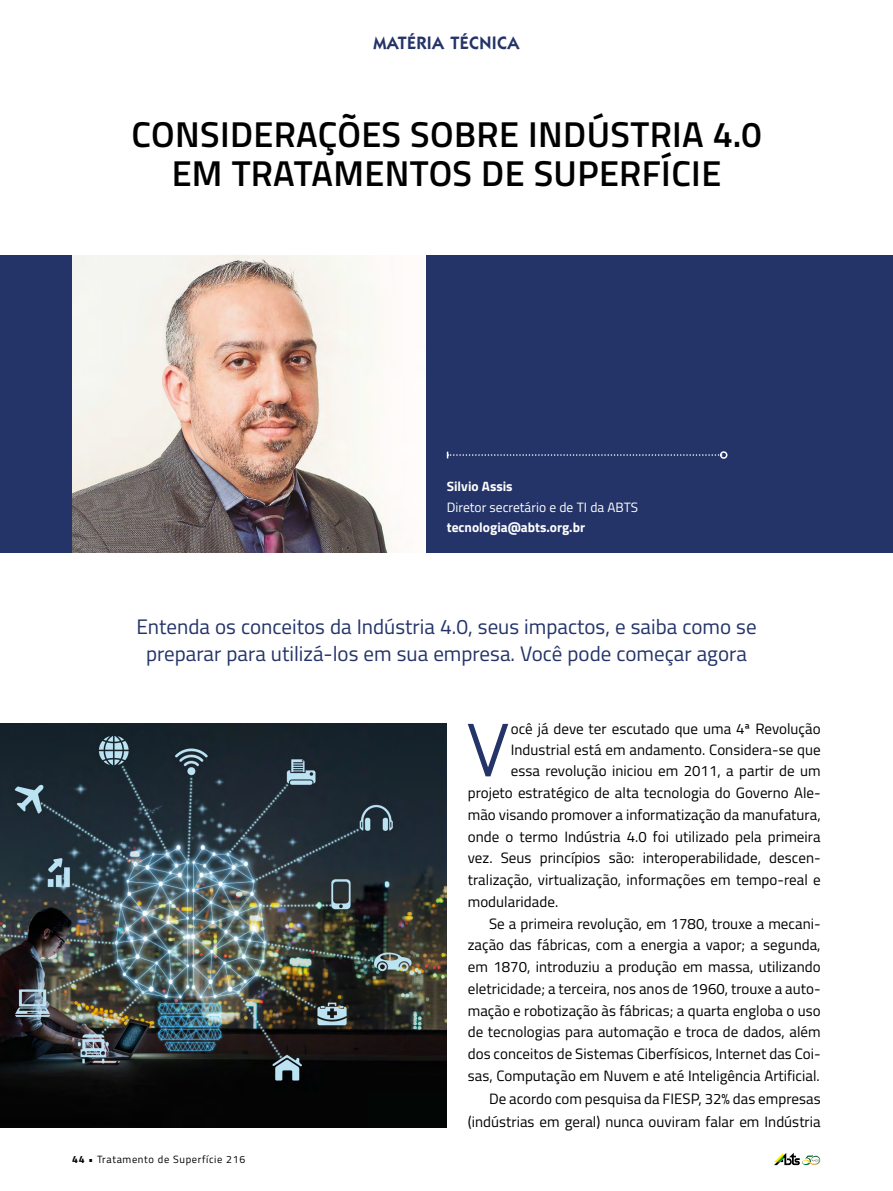
<style>
.page{position:relative;width:893px;height:1191px;background:#fff}
.page>*{position:absolute;margin:0;border:0;box-sizing:border-box;transform-origin:0 0}
.t1{font:75.15px "Aaux Pro";color:#243468}
.t2{font:600 36px/39px "Titillium";letter-spacing:.01em;color:#000;text-align:center}
.t3{font:21px/27px "Titillium";color:#243468;text-align:center}
.t4{font:600 18px "ITC Kabel Std";letter-spacing:.02em;color:#243468}
.t5{font:15px/23.2px "Titillium";letter-spacing:.005em;color:#000;text-align:right}
.t6{font:700 13.5px "Titillium";color:#fff}
.t7{font:13.5px "Titillium";color:#fff}
.t8{font:10.5px "Titillium";letter-spacing:.06em;color:#000}
.s1{font-weight:700}
</style>
<div class="page">
<svg style="left:774px;top:1152px;width:47px;height:13px"></svg>
<div style="left:0;top:255px;width:893px;height:298px;background:#243468"></div>
<img style="left:72px;top:255px;width:353px;height:298px">
<svg style="left:447px;top:451px;width:275px;height:7px"></svg>
<div style="left:720px;top:451px;width:7px;height:8px;border:2px solid #fff;border-radius:50%"></div>
<img style="left:0;top:723px;width:446px;height:404px">
<p class="t4" style="left:373px;top:32px;width:148px">MATÉRIA TÉCNICA</p>
<h2 class="t2" style="left:131px;top:113px;width:632px">CONSIDERAÇÕES SOBRE INDÚSTRIA 4.0<br>EM TRATAMENTOS DE SUPERFÍCIE</h2>
<p class="t6" style="left:447px;top:476px;width:67px">Silvio Assis</p>
<p class="t7" style="left:447px;top:497px;width:193px">Diretor secretário e de TI da ABTS</p>
<p class="t6" style="left:447px;top:516px;width:140px">tecnologia@abts.org.br</p>
<h3 class="t3" style="left:136px;top:612px;width:622px">Entenda os conceitos da Indústria 4.0, seus impactos, e saiba como se preparar para utilizá-los em sua empresa. Você pode começar agora</h3>
<p class="t8" style="left:72px;top:1151px;width:174px"><span class="s1">44 •</span> Tratamento de Superfície 216</p>
<h1 class="t1" style="left:465px;top:703px;width:47px">V</h1>
<p class="t5" style="left:511px;top:716px;width:311px">ocê já deve ter escutado que uma 4ª Revolução</p>
<p class="t5" style="left:511px;top:737px;width:311px">Industrial está em andamento. Considera-se que</p>
<p class="t5" style="left:511px;top:758px;width:311px">essa revolução iniciou em 2011, a partir de um</p>
<p class="t5" style="left:468px;top:780px;width:354px">projeto estratégico de alta tecnologia do Governo Ale-</p>
<p class="t5" style="left:468px;top:802px;width:354px">mão visando promover a informatização da manufatura,</p>
<p class="t5" style="left:468px;top:824px;width:354px">onde o termo Indústria 4.0 foi utilizado pela primeira</p>
<p class="t5" style="left:468px;top:845px;width:354px">vez. Seus princípios são: interoperabilidade, descen-</p>
<p class="t5" style="left:468px;top:867px;width:354px">tralização, virtualização, informações em tempo-real e</p>
<p class="t5" style="left:468px;top:889px;width:92px">modularidade.</p>
<p class="t5" style="left:489px;top:911px;width:333px">Se a primeira revolução, em 1780, trouxe a mecani-</p>
<p class="t5" style="left:468px;top:932px;width:354px">zação das fábricas, com a energia a vapor; a segunda,</p>
<p class="t5" style="left:468px;top:954px;width:354px">em 1870, introduziu a produção em massa, utilizando</p>
<p class="t5" style="left:468px;top:976px;width:354px">eletricidade; a terceira, nos anos de 1960, trouxe a auto-</p>
<p class="t5" style="left:468px;top:998px;width:354px">mação e robotização às fábricas; a quarta engloba o uso</p>
<p class="t5" style="left:468px;top:1019px;width:354px">de tecnologias para automação e troca de dados, além</p>
<p class="t5" style="left:468px;top:1041px;width:354px">dos conceitos de Sistemas Ciberfísicos, Internet das Coi-</p>
<p class="t5" style="left:468px;top:1063px;width:354px">sas, Computação em Nuvem e até Inteligência Artificial.</p>
<p class="t5" style="left:468px;top:1086px;width:354px">De acordo com pesquisa da FIESP, 32% das empresas (indústrias em geral) nunca ouviram falar em Indústria</p>
</div>
